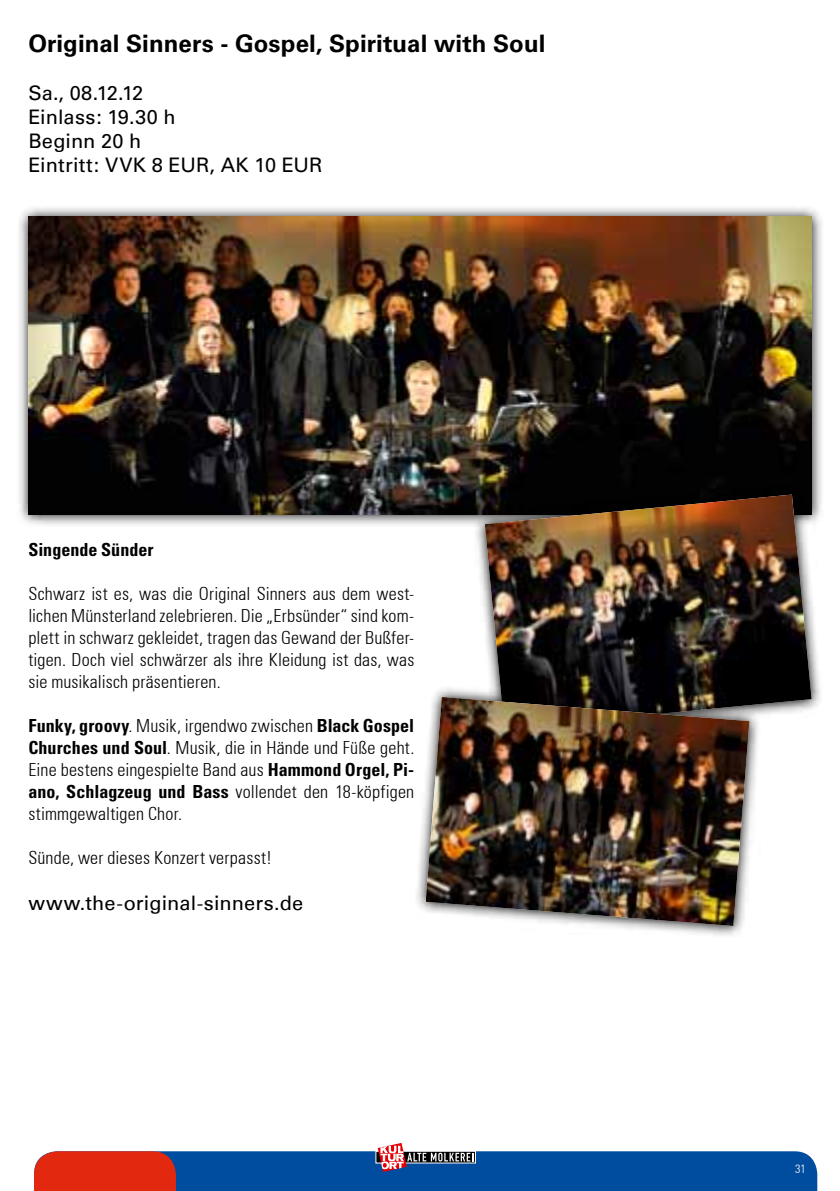
<style>
.page{position:relative;width:840px;height:1191px;background:#fff}
.page>*{position:absolute;margin:0;border:0;box-sizing:border-box;transform-origin:0 0}
.t1{font:700 24px "Univers";letter-spacing:.005em;color:#000}
.t2{font:20px/24px "Univers";letter-spacing:.005em;color:#000}
.t3{font:20px "Univers 55 Roman";letter-spacing:.005em;color:#000}
.t4{font:300 condensed 18px/22px "Univers 47";letter-spacing:.01em;color:#000;text-align:justify}
.t5{font:700 condensed 18px "Univers";letter-spacing:.005em;color:#000}
.t6{font:300 condensed 12px "Univers 47";color:#fff}
.s1{font-family:"Univers 47";font-weight:300}
.s2{font-family:"Univers";font-weight:700}
</style>
<div class="page">
<svg style="left:19px;top:207px;width:803px;height:318px;background:#c2c0be"></svg>
<img style="left:28px;top:217px;width:783px;height:297px">
<svg style="left:473px;top:482px;width:349px;height:227px"></svg>
<img style="left:484px;top:494px;width:327px;height:221px">
<svg style="left:416px;top:685px;width:344px;height:251px"></svg>
<img style="left:425px;top:697px;width:324px;height:229px">
<svg style="left:34px;top:1143px;width:782px;height:48px"></svg>
<h1 class="t1" style="left:28px;top:30px;width:518px">Original Sinners - Gospel, Spiritual with Soul</h1>
<p class="t2" style="left:28px;top:81px;width:295px">Sa., 08.12.12<br>Einlass: 19.30 h<br>Beginn 20 h<br>Eintritt: VVK 8 EUR, AK 10 EUR</p>
<p class="t5" style="left:28px;top:539px;width:126px">Singende Sünder</p>
<p class="t4" style="left:28px;top:583px;width:387px">Schwarz ist es, was die Original Sinners aus dem west&shy;lichen Münsterland zelebrieren. Die „Erbsünder“ sind kom&shy;plett in schwarz gekleidet, tragen das Gewand der Bußfer&shy;tigen. Doch viel schwärzer als ihre Kleidung ist das, was sie musikalisch präsentieren.</p>
<p class="t5" style="left:28px;top:715px;width:387px">Funky, groovy<span class="s1">. Musik, irgendwo zwischen</span> Black Gospel</p>
<p class="t4" style="left:28px;top:737px;width:387px"><span class="s2">Churches und Soul</span>. Musik, die in Hände und Füße geht.<br>Eine bestens eingespielte Band aus <span class="s2">Hammond Orgel, Pi&shy;ano, Schlagzeug und Bass</span> vollendet den 18-köpfigen stimmgewaltigen Chor.</p>
<p class="t4" style="left:28px;top:847px;width:245px">Sünde, wer dieses Konzert verpasst!</p>
<p class="t3" style="left:28px;top:891px;width:276px">www.the-original-sinners.de</p>
<p class="t6" style="left:794px;top:1161px;width:12px">31</p>
</div>
